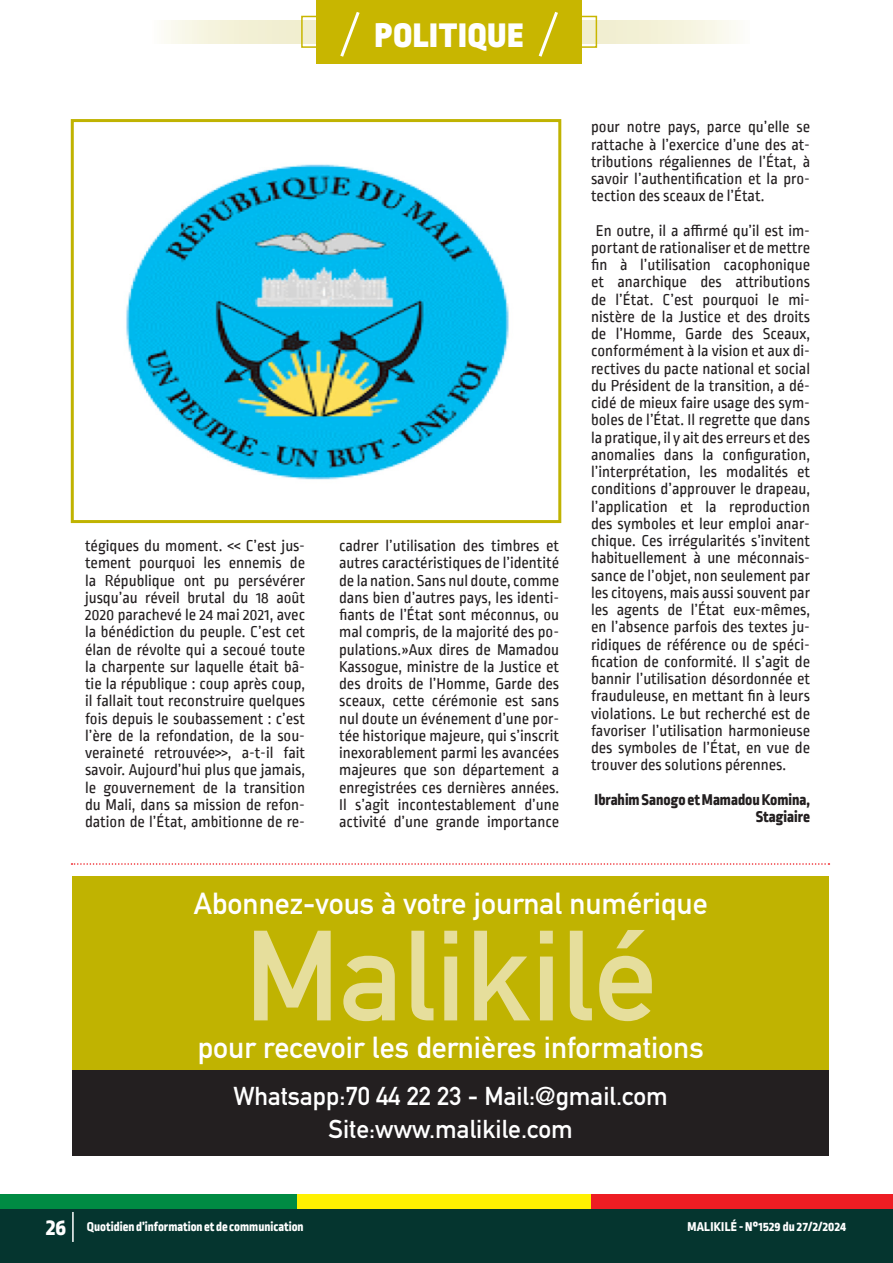
<style>
.page{position:relative;width:893px;height:1263px;background:#fff}
.page>*{position:absolute;margin:0;border:0;box-sizing:border-box;transform-origin:0 0}
.t1{font:700 126px "DIN Alternate";color:#e6de9c}
.t2{font:900 36px "Ropa Sans Pro";letter-spacing:.03em;color:#fff}
.t3{font:700 30px "DIN Alternate";color:#fff}
.t4{font:700 25.5px "DIN Alternate";color:#fff}
.t5{font:16.5px/17.2px "Ropa Sans PTT";color:#231f20;text-align:justify}
.t6{font:800 16.5px/17.2px "Ropa Sans Pro";color:#231f20;text-align:right}
.t7{font:800 13.5px "Ropa Sans Pro";color:#fff}
.t8{font:800 13.5px "Ropa Sans Pro";letter-spacing:.02em;color:#fff}
.s1{font-size:24px}
</style>
<div class="page">
<div style="left:0;top:1195px;width:297px;height:17px;background:#008b43"></div>
<div style="left:297px;top:1195px;width:297px;height:17px;background:#fff101"></div>
<div style="left:592px;top:1195px;width:301px;height:17px;background:#ee1d23"></div>
<div style="left:0;top:1209px;width:893px;height:54px;background:#05352f"></div>
<hr style="left:72px;top:1212px;width:2px;height:30px;background:#fff">
<svg style="left:164px;top:20px;width:572px;height:23px;background:#f4f2db"></svg>
<div style="left:301px;top:16px;width:296px;height:32px;border:2px solid #c8b600"></div>
<div style="left:316px;top:0;width:266px;height:64px;background:#c8b600"></div>
<svg style="left:340px;top:12px;width:20px;height:45px"></svg>
<svg style="left:538px;top:11px;width:20px;height:46px"></svg>
<img style="left:126px;top:164px;width:383px;height:316px">
<div style="left:71px;top:119px;width:490px;height:404px;border:3px solid #c0b301"></div>
<div style="left:72px;top:876px;width:757px;height:200px;background:#c0b301"></div>
<div style="left:72px;top:1070px;width:757px;height:85px;background:#231f20"></div>
<svg style="left:72px;top:863px;width:757px;height:2px"></svg>
<p class="t2" style="left:375px;top:13px;width:150px">POLITIQUE</p>
<p class="t5" style="left:85px;top:538px;width:222px">tégiques du moment. &lt;&lt; C’est jus&shy;tement pourquoi les ennemis de la République ont pu persévérer jusqu’au réveil brutal du 18 août 2020 parachevé le 24 mai 2021, avec la bénédiction du peuple. C’est cet élan de révolte qui a secoué toute la charpente sur laquelle était bâ&shy;tie la république : coup après coup, il fallait tout reconstruire quelques fois depuis le soubassement : c’est l’ère de la refondation, de la sou&shy;veraineté retrouvée&gt;&gt;, a-t-il fait savoir. Aujourd’hui plus que jamais, le gouvernement de la transition du Mali, dans sa mission de refon&shy;dation de l’État, ambitionne de re-</p>
<p class="t5" style="left:339px;top:538px;width:222px">cadrer l’utilisation des timbres et autres caractéristiques de l’identité de la nation. Sans nul doute, comme dans bien d’autres pays, les identi&shy;fiants de l’État sont méconnus, ou mal compris, de la majorité des po&shy;pulations.»Aux dires de Mamadou Kassogue, ministre de la Justice et des droits de l’Homme, Garde des sceaux, cette cérémonie est sans nul doute un événement d’une por&shy;tée historique majeure, qui s’inscrit inexorablement parmi les avancées majeures que son département a enregistrées ces dernières années.<br>Il s’agit incontestablement d’une activité d’une grande importance</p>
<p class="t5" style="left:591px;top:119px;width:220px">pour notre pays, parce qu’elle se rattache à l’exercice d’une des at&shy;tributions régaliennes de l’État, à savoir l’authentification et la pro&shy;tection des sceaux de l’État.</p>
<p class="t5" style="left:591px;top:223px;width:220px">En outre, il a affirmé qu’il est im&shy;portant de rationaliser et de mettre fin à l’utilisation cacophonique et anarchique des attributions de l’État. C’est pourquoi le mi&shy;nistère de la Justice et des droits de l’Homme, Garde des Sceaux, conformément à la vision et aux di&shy;rectives du pacte national et social du Président de la transition, a dé&shy;cidé de mieux faire usage des sym&shy;boles de l’État. Il regrette que dans la pratique, il y ait des erreurs et des anomalies dans la configuration, l’interprétation, les modalités et conditions d’approuver le drapeau, l’application et la reproduction des symboles et leur emploi anar&shy;chique. Ces irrégularités s’invitent habituellement à une méconnais&shy;sance de l’objet, non seulement par les citoyens, mais aussi souvent par les agents de l’État eux-mêmes, en l’absence parfois des textes ju&shy;ridiques de référence ou de spéci&shy;fication de conformité. Il s’agit de bannir l’utilisation désordonnée et frauduleuse, en mettant fin à leurs violations. Le but recherché est de favoriser l’utilisation harmonieuse des symboles de l’État, en vue de trouver des solutions pérennes.</p>
<p class="t6" style="left:595px;top:791px;width:217px">Ibrahim Sanogo et Mamadou Komina,<br>Stagiaire</p>
<p class="t3" style="left:194px;top:880px;width:515px">Abonnez-vous à votre journal numérique</p>
<p class="t1" style="left:245px;top:880px;width:414px">Malikilé</p>
<p class="t3" style="left:198px;top:1024px;width:508px">pour recevoir les dernières informations</p>
<p class="t4" style="left:234px;top:1077px;width:436px">Whatsapp:70 44 22 23 - Mail:@gmail.com</p>
<p class="t4" style="left:329px;top:1110px;width:246px">Site:www.malikile.com</p>
<p class="t7" style="left:46px;top:1219px;width:259px"><span class="s1">26</span> Quotidien d’information et de communication</p>
<p class="t8" style="left:687px;top:1219px;width:160px">MALIKILÉ - N°1529 du 27/2/2024</p>
</div>
